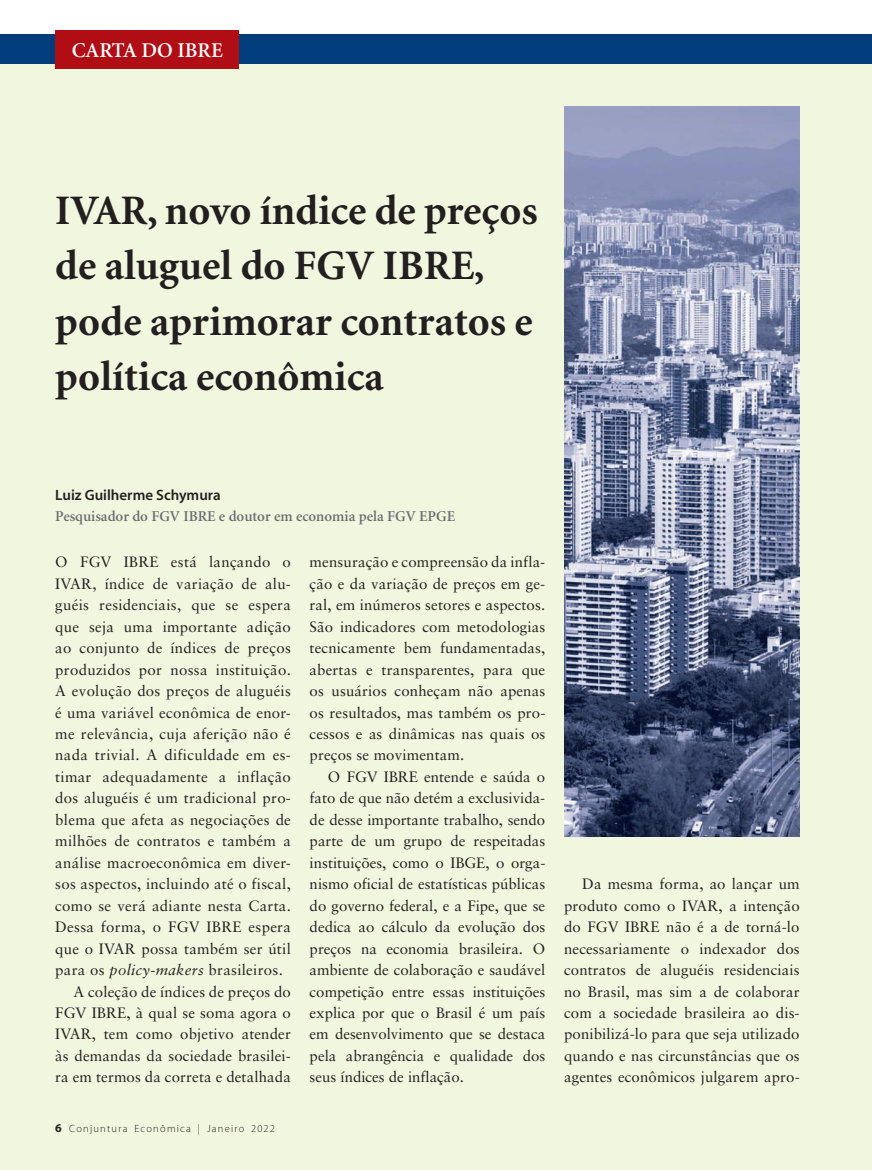
<style>
.page{position:relative;width:872px;height:1170px;background:#fff}
.page>*{position:absolute;margin:0;border:0;box-sizing:border-box;transform-origin:0 0}
.t1{font:42px/55.5px "Adobe Corp ID Minion Bd";color:#231f20}
.t2{font:21px "Adobe Corp ID Minion Sb";color:#fff}
.t3{font:15px/21.5px "Sabon";letter-spacing:.02em;color:#231f20;text-align:justify}
.t4{font:15px "Adobe Corp ID Minion Sb";color:#6c6d70}
.t5{font:15px "Adobe Corp ID Myriad Sb";color:#231f20}
.t6{font:10.5px "Adobe Corp ID Myriad Lt";letter-spacing:.115em;color:#231f20}
.s1{font-style:italic}
.s2{font-family:"Adobe Corp ID Myriad Bd";font-size:12px}
</style>
<div class="page">
<div style="left:0;top:55px;width:872px;height:1114px;background:#f1f6df"></div>
<div style="left:0;top:34px;width:872px;height:30px;background:#013d7d"></div>
<div style="left:55px;top:30px;width:184px;height:38px;background:#b00d15"></div>
<img style="left:564px;top:106px;width:235px;height:730px">
<h2 class="t2" style="left:72px;top:39px;width:152px">CARTA DO IBRE</h2>
<h1 class="t1" style="left:55px;top:184px;width:484px">IVAR, novo índice de preços de aluguel do FGV IBRE, pode aprimorar contratos e política econômica</h1>
<p class="t5" style="left:55px;top:487px;width:167px">Luiz Guilherme Schymura</p>
<p class="t4" style="left:55px;top:508px;width:401px">Pesquisador do FGV IBRE e doutor em economia pela FGV EPGE</p>
<p class="t3" style="left:55px;top:551px;width:237px">O FGV IBRE está lançando o</p>
<p class="t3" style="left:55px;top:572px;width:237px">IVAR, índice de variação de alu-</p>
<p class="t3" style="left:55px;top:594px;width:237px">guéis residenciais, que se espera</p>
<p class="t3" style="left:55px;top:615px;width:237px">que seja uma importante adição</p>
<p class="t3" style="left:55px;top:637px;width:237px">ao conjunto de índices de preços</p>
<p class="t3" style="left:55px;top:658px;width:237px">produzidos por nossa instituição.</p>
<p class="t3" style="left:55px;top:680px;width:237px">A evolução dos preços de aluguéis</p>
<p class="t3" style="left:55px;top:701px;width:237px">é uma variável econômica de enor-</p>
<p class="t3" style="left:55px;top:722px;width:237px">me relevância, cuja aferição não é</p>
<p class="t3" style="left:55px;top:744px;width:237px">nada trivial. A dificuldade em es-</p>
<p class="t3" style="left:55px;top:765px;width:237px">timar adequadamente a inflação</p>
<p class="t3" style="left:55px;top:787px;width:237px">dos aluguéis é um tradicional pro-</p>
<p class="t3" style="left:55px;top:808px;width:237px">blema que afeta as negociações de</p>
<p class="t3" style="left:55px;top:830px;width:237px">milhões de contratos e também a</p>
<p class="t3" style="left:55px;top:851px;width:237px">análise macroeconômica em diver-</p>
<p class="t3" style="left:55px;top:873px;width:237px">sos aspectos, incluindo até o fiscal,</p>
<p class="t3" style="left:55px;top:894px;width:237px">como se verá adiante nesta Carta.</p>
<p class="t3" style="left:55px;top:915px;width:237px">Dessa forma, o FGV IBRE espera</p>
<p class="t3" style="left:55px;top:937px;width:237px">que o IVAR possa também ser útil</p>
<p class="t3" style="left:55px;top:958px;width:229px">para os <span class="s1">policy-makers</span> brasileiros.</p>
<p class="t3" style="left:74px;top:980px;width:219px">A coleção de índices de preços do</p>
<p class="t3" style="left:55px;top:1001px;width:237px">FGV IBRE, à qual se soma agora o</p>
<p class="t3" style="left:55px;top:1023px;width:237px">IVAR, tem como objetivo atender</p>
<p class="t3" style="left:55px;top:1044px;width:237px">às demandas da sociedade brasilei-</p>
<p class="t3" style="left:55px;top:1066px;width:237px">ra em termos da correta e detalhada</p>
<p class="t6" style="left:55px;top:1122px;width:221px"><span class="s2">6</span> Conjuntura Econômica | Janeiro 2022</p>
<p class="t3" style="left:310px;top:551px;width:237px">mensuração e compreensão da infla&shy;ção e da variação de preços em ge&shy;ral, em inúmeros setores e aspectos.<br>São indicadores com metodologias tecnicamente bem fundamentadas, abertas e transparentes, para que os usuários conheçam não apenas os resultados, mas também os pro&shy;cessos e as dinâmicas nas quais os preços se movimentam.</p>
<p class="t3" style="left:310px;top:765px;width:237px;text-indent:18px">O FGV IBRE entende e saúda o fato de que não detém a exclusivida&shy;de desse importante trabalho, sendo parte de um grupo de respeitadas instituições, como o IBGE, o orga&shy;nismo oficial de estatísticas públicas do governo federal, e a Fipe, que se dedica ao cálculo da evolução dos preços na economia brasileira. O ambiente de colaboração e saudável competição entre essas instituições explica por que o Brasil é um país em desenvolvimento que se destaca pela abrangência e qualidade dos seus índices de inflação.</p>
<p class="t3" style="left:564px;top:873px;width:237px;text-indent:18px">Da mesma forma, ao lançar um produto como o IVAR, a intenção do FGV IBRE não é a de torná-lo necessariamente o indexador dos contratos de aluguéis residenciais no Brasil, mas sim a de colaborar com a sociedade brasileira ao dis&shy;ponibilizá-lo para que seja utilizado quando e nas circunstâncias que os agentes econômicos julgarem apro-</p>
</div>
